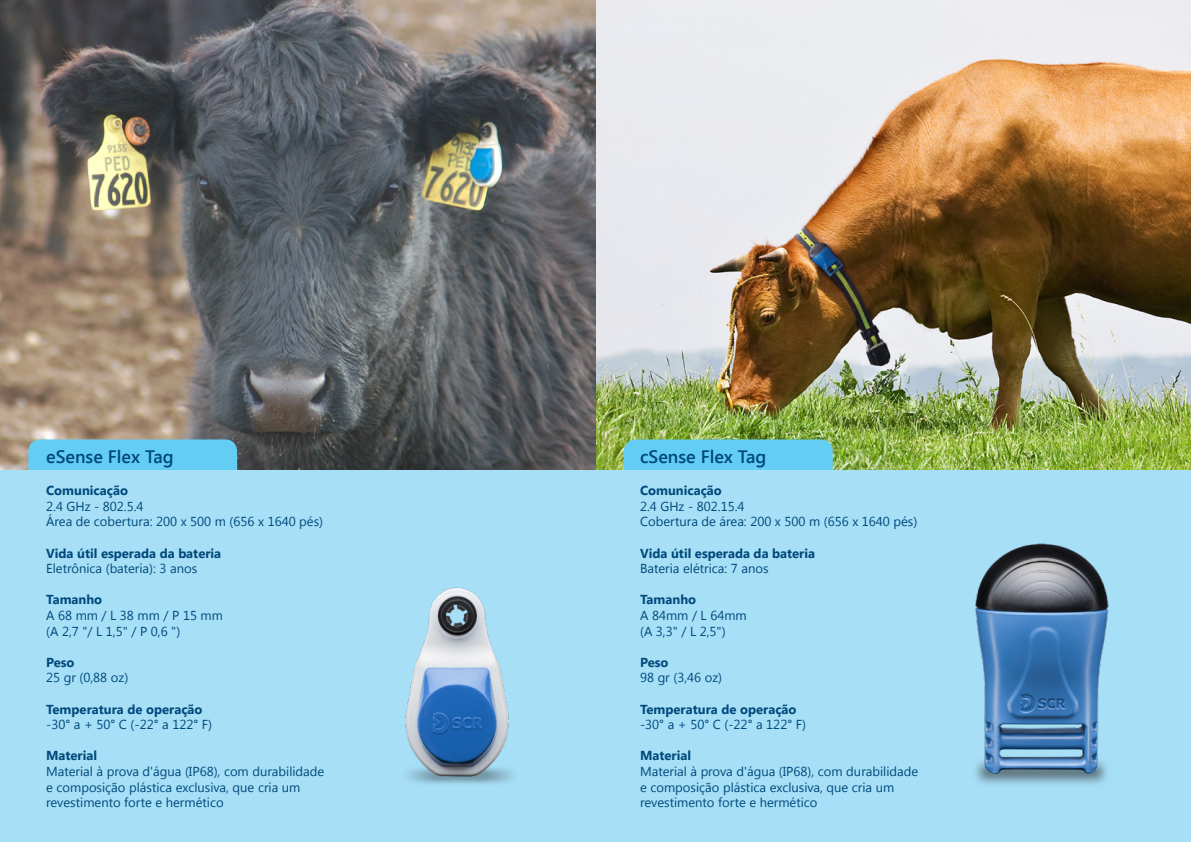
<style>
.page{position:relative;width:1191px;height:842px;background:#fff}
.page>*{position:absolute;margin:0;border:0;box-sizing:border-box;transform-origin:0 0}
.t1{font:600 18px "Segoe UI";color:#00497b}
.t2{font:13px/15.6px "Segoe UI";color:#00497b}
.t3{font:700 13px "Segoe UI";color:#00497b}
</style>
<div class="page">
<img style="left:595px;top:0;width:596px;height:470px">
<img style="left:0;top:0;width:595px;height:470px">
<div style="left:28px;top:439px;width:209px;height:47px;background:#63cdf3;border-radius:12px"></div>
<div style="left:624px;top:439px;width:208px;height:47px;background:#63cdf3;border-radius:12px"></div>
<div style="left:0;top:470px;width:1191px;height:372px;background:#a7dff7"></div>
<img style="left:405px;top:587px;width:108px;height:197px">
<img style="left:975px;top:543px;width:134px;height:242px">
<h1 class="t1" style="left:46px;top:449px;width:129px">eSense Flex Tag</h1>
<h1 class="t1" style="left:640px;top:449px;width:128px">cSense Flex Tag</h1>
<p class="t3" style="left:46px;top:486px;width:83px">Comunicação</p>
<p class="t2" style="left:46px;top:498px;width:278px">2.4 GHz - 802.5.4<br>Área de cobertura: 200 x 500 m (656 x 1640 pés)</p>
<p class="t3" style="left:46px;top:548px;width:177px">Vida útil esperada da bateria</p>
<p class="t2" style="left:46px;top:560px;width:152px">Eletrônica (bateria): 3 anos</p>
<p class="t3" style="left:46px;top:595px;width:58px">Tamanho</p>
<p class="t2" style="left:46px;top:607px;width:178px">A 68 mm / L 38 mm / P 15 mm (A 2,7 "/ L 1,5" / P 0,6 ")</p>
<p class="t3" style="left:46px;top:657px;width:30px">Peso</p>
<p class="t2" style="left:46px;top:669px;width:84px">25 gr (0,88 oz)</p>
<p class="t3" style="left:46px;top:704px;width:158px">Temperatura de operação</p>
<p class="t2" style="left:46px;top:716px;width:167px">-30° a + 50° C (-22° a 122° F)</p>
<p class="t3" style="left:46px;top:751px;width:53px">Material</p>
<p class="t2" style="left:46px;top:763px;width:280px">Material à prova d'água (IP68), com durabilidade e composição plástica exclusiva, que cria um revestimento forte e hermético</p>
<p class="t3" style="left:640px;top:486px;width:83px">Comunicação</p>
<p class="t2" style="left:640px;top:498px;width:279px">2.4 GHz - 802.15.4<br>Cobertura de área: 200 x 500 m (656 x 1640 pés)</p>
<p class="t3" style="left:640px;top:548px;width:177px">Vida útil esperada da bateria</p>
<p class="t2" style="left:640px;top:560px;width:130px">Bateria elétrica: 7 anos</p>
<p class="t3" style="left:640px;top:595px;width:58px">Tamanho</p>
<p class="t2" style="left:640px;top:607px;width:108px">A 84mm / L 64mm (A 3,3" / L 2,5")</p>
<p class="t3" style="left:640px;top:657px;width:30px">Peso</p>
<p class="t2" style="left:640px;top:669px;width:84px">98 gr (3,46 oz)</p>
<p class="t3" style="left:640px;top:704px;width:158px">Temperatura de operação</p>
<p class="t2" style="left:640px;top:716px;width:167px">-30° a + 50° C (-22° a 122° F)</p>
<p class="t3" style="left:640px;top:751px;width:53px">Material</p>
<p class="t2" style="left:640px;top:763px;width:280px">Material à prova d'água (IP68), com durabilidade e composição plástica exclusiva, que cria um revestimento forte e hermético</p>
</div>
